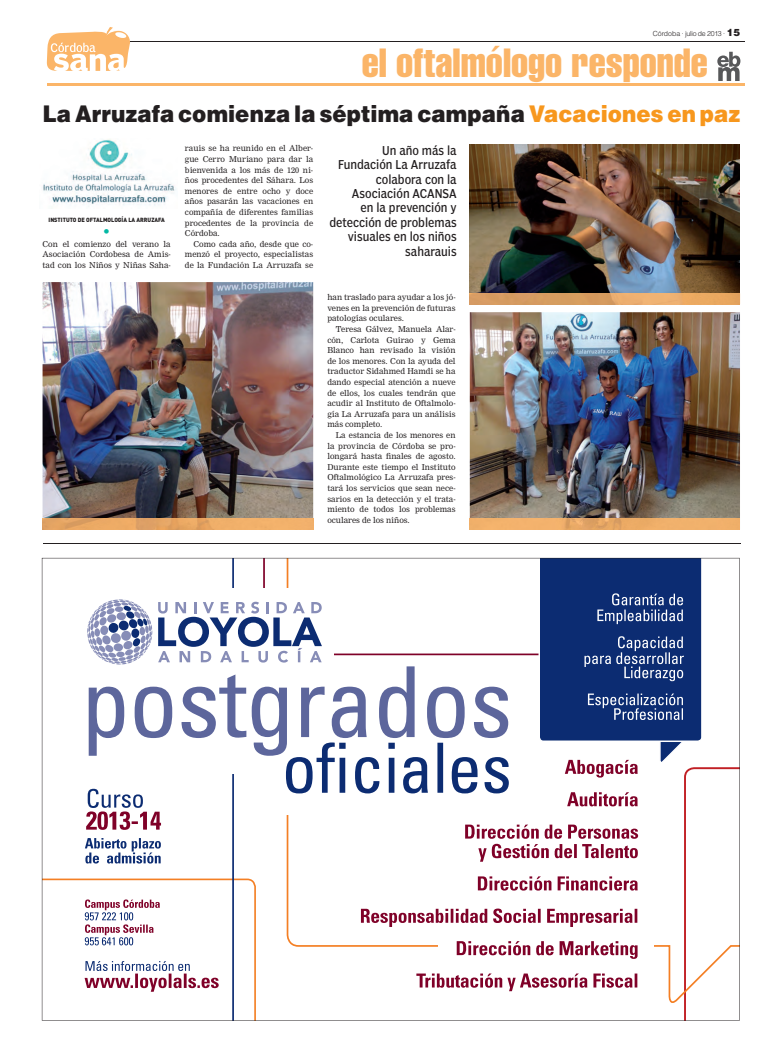
<style>
.page{position:relative;width:783px;height:1049px;background:#fff}
.page>*{position:absolute;margin:0;border:0;box-sizing:border-box;transform-origin:0 0}
.t1{font:extra-condensed 40px "Helvetica";color:#fbb568}
.t2{font:900 23px "Helvetica";letter-spacing:.005em;color:#231f20;scale:.93 1}
.t3{font:14px "DIN";color:#03b8a4}
.t4{font:condensed 12px/14.4px "Poynter Agate One";color:#231f20;text-align:right;scale:.94 1}
.t5{font:8px/10.6px "Nimrod";color:#231f20;text-align:justify}
.t6{font:300 7px "Helvetica";letter-spacing:-.025em;color:#231f20}
.t7{font:900 6px "DIN";color:#231f20;scale:.94 1}
.s1{font-weight:900;font-size:10px}
.s2{color:#f7971d}
</style>
<div class="page">
<hr style="left:43px;top:543px;width:697px;height:1px;background:#231f20">
<svg style="left:42px;top:558px;width:697px;height:462px"></svg>
<hr style="left:106px;top:41px;width:638px;height:1px;background:#231f20">
<svg style="left:47px;top:27px;width:83px;height:44px"></svg>
<hr style="left:47px;top:83px;width:697px;height:2px;background:#fbb568">
<svg style="left:717px;top:52px;width:23px;height:29px"></svg>
<img style="left:469px;top:144px;width:270px;height:149px">
<svg style="left:469px;top:293px;width:270px;height:11px;background:#e0a364"></svg>
<img style="left:43px;top:139px;width:133px;height:67px">
<img style="left:43px;top:282px;width:270px;height:237px">
<img style="left:43px;top:519px;width:270px;height:10px">
<img style="left:469px;top:312px;width:270px;height:207px">
<img style="left:469px;top:519px;width:270px;height:10px">
<p class="t6" style="left:652px;top:31px;width:89px">Córdoba · julio de 2013 · <span class="s1">15</span></p>
<h1 class="t1" style="left:361px;top:48px;width:348px">el oftalmólogo responde</h1>
<h2 class="t2" style="left:43px;top:105px;width:751px">La Arruzafa comienza la séptima campaña <span class="s2">Vacaciones en paz</span></h2>
<p class="t7" style="left:49px;top:217px;width:125px">INSTITUTO DE OFTALMOLOGÍA LA ARRUZAFA</p>
<h3 class="t3" style="left:103px;top:226px;width:9px">•</h3>
<p class="t5" style="left:43px;top:239px;width:130px">Con el comienzo del verano la Asociación Cordobesa de Amis&shy;tad con los Niños y Niñas Saha-</p>
<p class="t5" style="left:185px;top:144px;width:130px">rauis se ha reunido en el Alber&shy;gue Cerro Muriano para dar la bienvenida a los más de 120 ni&shy;ños procedentes del Sáhara. Los menores de entre ocho y doce años pasarán las vacaciones en compañía de diferentes familias procedentes de la provincia de Córdoba.</p>
<p class="t5" style="left:185px;top:239px;width:130px;text-indent:9px">Como cada año, desde que co&shy;menzó el proyecto, especialistas de la Fundación La Arruzafa se</p>
<h3 class="t4" style="left:329px;top:144px;width:137px">Un año más la<br>Fundación La Arruzafa colabora con la<br>Asociación ACANSA<br>en la prevención y detección de problemas visuales en los niños saharauis</h3>
<p class="t5" style="left:327px;top:293px;width:130px">han traslado para ayudar a los jó&shy;venes en la prevención de futuras patologías oculares.</p>
<p class="t5" style="left:327px;top:324px;width:130px;text-indent:9px">Teresa Gálvez, Manuela Alar&shy;cón, Carlota Guirao y Gema Blanco han revisado la visión de los menores. Con la ayuda del traductor Sidahmed Hamdi se ha dando especial atención a nueve de ellos, los cuales tendrán que acudir al Instituto de Oftalmolo&shy;gía La Arruzafa para un análisis más completo.</p>
<p class="t5" style="left:327px;top:430px;width:130px;text-indent:9px">La estancia de los menores en la provincia de Córdoba se pro&shy;longará hasta finales de agosto.<br>Durante este tiempo el Instituto Oftalmológico La Arruzafa pres&shy;tará los servicios que sean nece&shy;sarios en la detección y el trata&shy;miento de todos los problemas oculares de los niños.</p>
</div>
